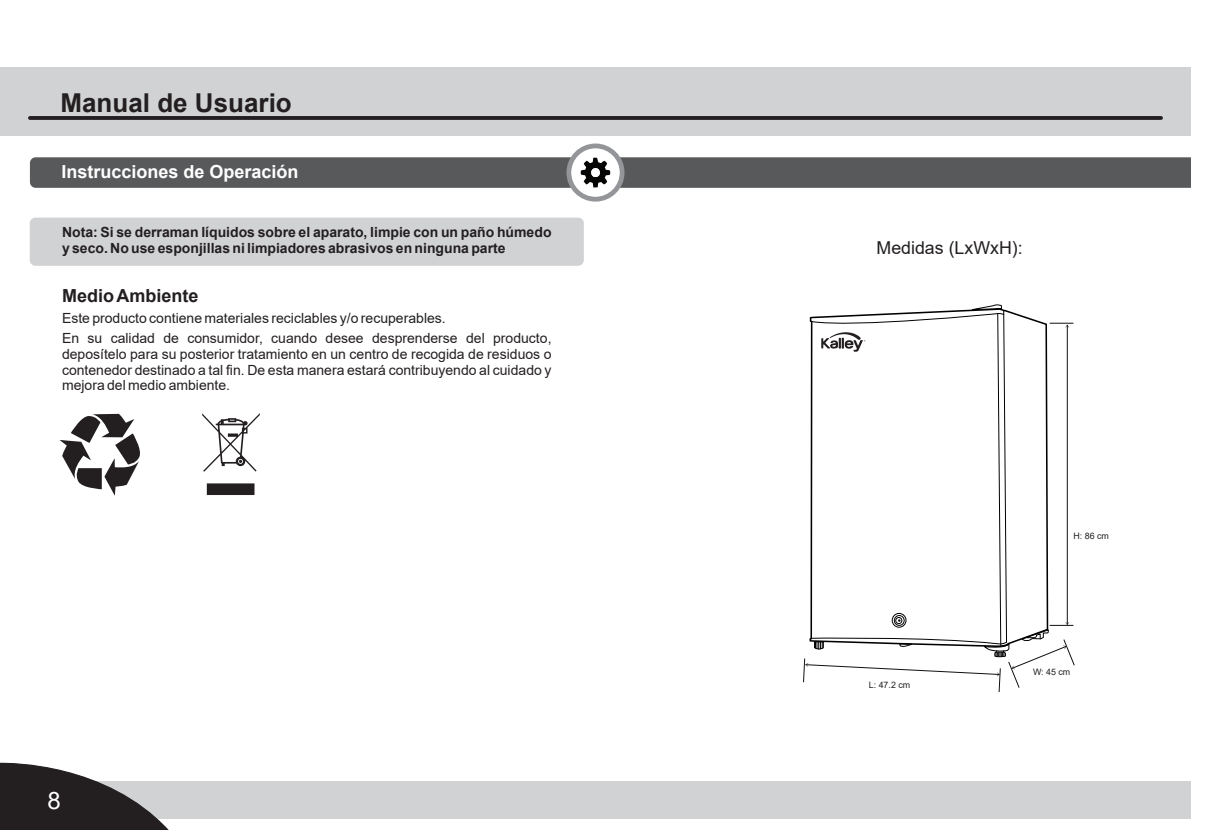
<style>
.page{position:relative;width:1227px;height:830px;background:#fff}
.page>*{position:absolute;margin:0;border:0;box-sizing:border-box;transform-origin:0 0}
.t1{font:700 26px "Arial";color:#231f20}
.t2{font:24px "Arial";color:#fff}
.t3{font:700 18px "Arial";color:#fff}
.t4{font:700 18px "Arial";color:#231f20}
.t5{font:17.8px "Arial";color:#231f20}
.t6{font:14px/15.6px "Arial";color:#231f20}
.t7{font:700 14px/15.6px "Arial";color:#231f20}
.t8{font:8.8px "Arial";color:#231f20}
</style>
<div class="page">
<div style="left:0;top:780px;width:1191px;height:38px;background:#d1d2d4"></div>
<div style="left:0;top:68px;width:1191px;height:68px;background:#d1d2d4"></div>
<svg style="left:30px;top:116px;width:1131px;height:4px;background:#292526"></svg>
<svg style="left:0;top:762px;width:171px;height:68px"></svg>
<svg style="left:569px;top:146px;width:53px;height:53px"></svg>
<div style="left:566px;top:143px;width:58px;height:59px;border:5px solid #939598;border-radius:50%"></div>
<svg style="left:30px;top:157px;width:1161px;height:31px;background:#5e5f60"></svg>
<div style="left:30px;top:218px;width:554px;height:48px;background:#d1d2d4;border-radius:6px"></div>
<svg style="left:202px;top:413px;width:58px;height:82px"></svg>
<svg style="left:60px;top:414px;width:80px;height:82px"></svg>
<svg style="left:803px;top:304px;width:271px;height:388px"></svg>
<h1 class="t1" style="left:61px;top:85px;width:233px">Manual de Usuario</h1>
<p class="t3" style="left:61px;top:159px;width:239px">Instrucciones de Operación</p>
<p class="t7" style="left:62px;top:224px;width:491px">Nota: Si se derraman líquidos sobre el aparato, limpie con un paño húmedo y seco. No use esponjillas ni limpiadores abrasivos en ninguna parte</p>
<p class="t4" style="left:62px;top:282px;width:138px">Medio Ambiente</p>
<p class="t6" style="left:62px;top:308px;width:491px;line-height:20.4px">Este producto contiene materiales reciclables y/o recuperables.<br>En su calidad de consumidor, cuando desee desprenderse del producto,</p>
<p class="t6" style="left:62px;top:346px;width:491px;text-align:justify">deposítelo para su posterior tratamiento en un centro de recogida de residuos o contenedor destinado a tal fin. De esta manera estará contribuyendo al cuidado y mejora del medio ambiente.</p>
<h2 class="t2" style="left:48px;top:784px;width:15px">8</h2>
<p class="t5" style="left:876px;top:235px;width:148px">Medidas (LxWxH):</p>
<p class="t8" style="left:869px;top:678px;width:43px">L: 47.2 cm</p>
<p class="t8" style="left:1073px;top:530px;width:37px">H: 86 cm</p>
<p class="t8" style="left:1033px;top:665px;width:39px">W: 45 cm</p>
</div>
